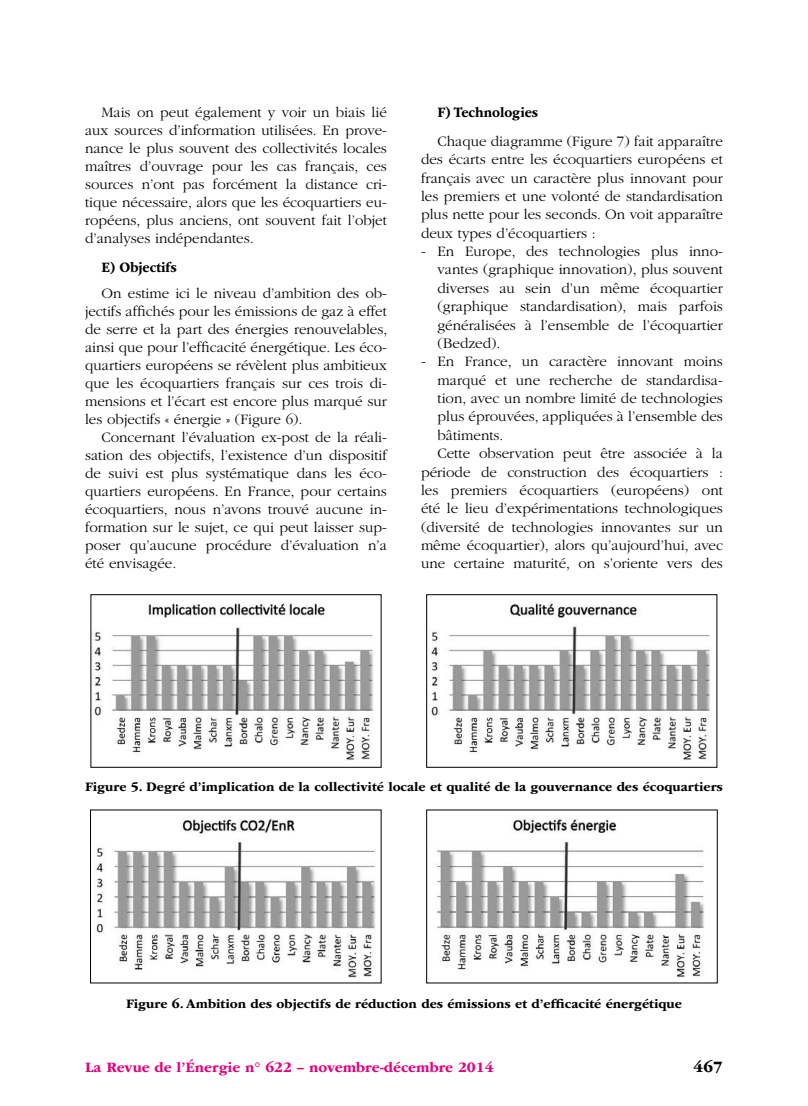
<style>
.page{position:relative;width:808px;height:1106px;background:#fff}
.page>*{position:absolute;margin:0;border:0;box-sizing:border-box;transform-origin:0 0}
.t1{font:700 16.5px "ITC Garamond Std";color:#000}
.t2{font:300 15px/18px "ITC Garamond Std";color:#000;text-align:justify}
.t3{font:700 15px "ITC Garamond Std";color:#e5007c}
.t4{font:700 15px "ITC Garamond Std";color:#000;scale:.9 1}
.t5{font:700 13.5px "ITC Garamond Std";color:#000}
</style>
<div class="page">
<img style="left:430px;top:601px;width:280px;height:160px">
<div style="left:426px;top:594px;width:291px;height:173px;border:1px solid #000"></div>
<img style="left:93px;top:602px;width:281px;height:158px">
<div style="left:91px;top:594px;width:290px;height:173px;border:1px solid #000"></div>
<img style="left:436px;top:816px;width:268px;height:162px">
<div style="left:426px;top:809px;width:292px;height:174px;border:1px solid #000"></div>
<img style="left:94px;top:816px;width:282px;height:162px">
<p class="t2" style="left:85px;top:103px;width:303px;text-indent:16px">Mais on peut également y voir un biais lié aux sources d’information utilisées. En prove&shy;nance le plus souvent des collectivités locales maîtres d’ouvrage pour les cas français, ces sources n’ont pas forcément la distance cri&shy;tique nécessaire, alors que les écoquartiers eu&shy;ropéens, plus anciens, ont souvent fait l’objet d’analyses indépendantes.</p>
<p class="t4" style="left:102px;top:258px;width:85px">E) Objectifs</p>
<p class="t2" style="left:85px;top:284px;width:304px;text-indent:16px">On estime ici le niveau d’ambition des ob&shy;jectifs affichés pour les émissions de gaz à effet de serre et la part des énergies renouvelables, ainsi que pour l’efficacité énergétique. Les éco&shy;quartiers européens se révèlent plus ambitieux que les écoquartiers français sur ces trois di&shy;mensions et l’écart est encore plus marqué sur les objectifs « énergie » (Figure 6).</p>
<p class="t2" style="left:85px;top:428px;width:303px;text-indent:16px">Concernant l’évaluation ex-post de la réali&shy;sation des objectifs, l’existence d’un dispositif de suivi est plus systématique dans les éco&shy;quartiers européens. En France, pour certains écoquartiers, nous n’avons trouvé aucune in&shy;formation sur le sujet, ce qui peut laisser sup&shy;poser qu’aucune procédure d’évaluation n’a été envisagée.</p>
<p class="t4" style="left:437px;top:104px;width:113px">F) Technologies</p>
<p class="t2" style="left:421px;top:132px;width:303px;text-indent:16px">Chaque diagramme (Figure 7) fait apparaître des écarts entre les écoquartiers européens et français avec un caractère plus innovant pour les premiers et une volonté de standardisation plus nette pour les seconds. On voit apparaître deux types d’écoquartiers :</p>
<p class="t2" style="left:437px;top:242px;width:287px;text-indent:-16px">- En Europe, des technologies plus inno&shy;vantes (graphique innovation), plus souvent diverses au sein d’un même écoquartier (graphique standardisation), mais parfois généralisées à l’ensemble de l’écoquartier (Bedzed).</p>
<p class="t2" style="left:421px;top:353px;width:303px">- En France, un caractère innovant moins</p>
<p class="t2" style="left:437px;top:371px;width:287px">marqué et une recherche de standardisa-</p>
<p class="t2" style="left:437px;top:389px;width:287px">tion, avec un nombre limité de technologies</p>
<p class="t2" style="left:437px;top:408px;width:287px">plus éprouvées, appliquées à l’ensemble des</p>
<p class="t2" style="left:437px;top:426px;width:67px">bâtiments.</p>
<p class="t2" style="left:437px;top:444px;width:287px">Cette observation peut être associée à la</p>
<p class="t2" style="left:421px;top:463px;width:303px">période de construction des écoquartiers :</p>
<p class="t2" style="left:421px;top:481px;width:303px">les premiers écoquartiers (européens) ont</p>
<p class="t2" style="left:421px;top:500px;width:303px">été le lieu d’expérimentations technologiques</p>
<p class="t2" style="left:421px;top:518px;width:303px">(diversité de technologies innovantes sur un</p>
<p class="t2" style="left:421px;top:536px;width:303px">même écoquartier), alors qu’aujourd’hui, avec</p>
<p class="t2" style="left:421px;top:555px;width:303px">une certaine maturité, on s’oriente vers des</p>
<p class="t5" style="left:85px;top:779px;width:639px">Figure 5. Degré d’implication de la collectivité locale et qualité de la gouvernance des écoquartiers</p>
<p class="t5" style="left:126px;top:996px;width:557px">Figure 6. Ambition des objectifs de réduction des émissions et d’efficacité énergétique</p>
<p class="t3" style="left:85px;top:1058px;width:410px">La Revue de l’Énergie n° 622 – novembre-décembre 2014</p>
<p class="t1" style="left:694px;top:1057px;width:31px">467</p>
</div>
